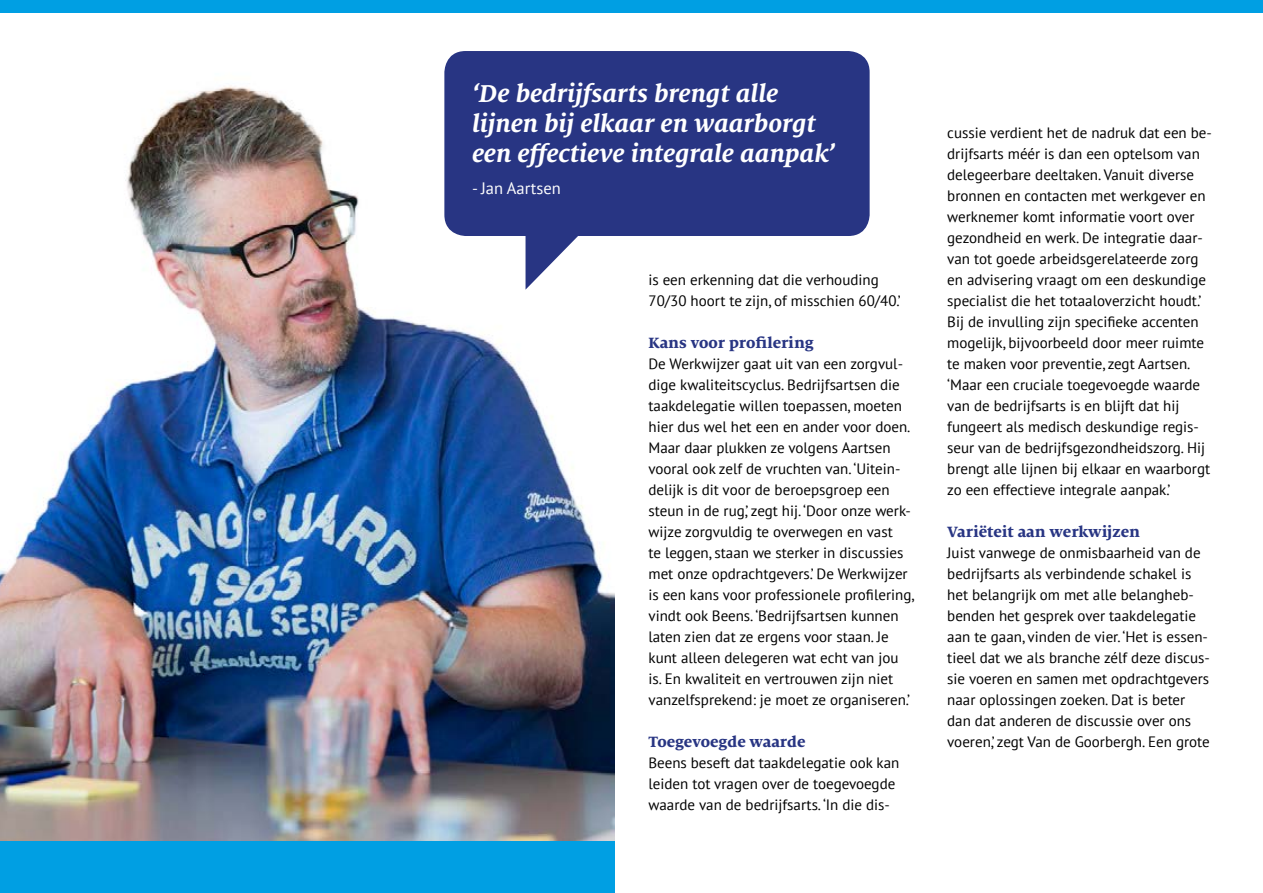
<style>
.page{position:relative;width:1263px;height:893px;background:#fff}
.page>*{position:absolute;margin:0;border:0;box-sizing:border-box;transform-origin:0 0}
.t1{font:italic 700 27px/30px "Milo Serif OT";color:#fff}
.t2{font:800 16.5px "Milo Serif OT";color:#283583}
.t3{font:16.5px "PT Sans";color:#fff}
.t4{font:15px/21px "PT Sans";color:#000}
</style>
<div class="page">
<img style="left:0;top:51px;width:614px;height:791px">
<div style="left:0;top:842px;width:614px;height:51px;background:#009fe3"></div>
<div style="left:444px;top:51px;width:426px;height:185px;background:#283583;border-radius:21px"></div>
<svg style="left:525px;top:236px;width:67px;height:54px"></svg>
<div style="left:0;top:0;width:1263px;height:13px;background:#009fe3"></div>
<h1 class="t1" style="left:472px;top:79px;width:364px">‘De bedrijfsarts brengt alle lijnen bij elkaar en waarborgt een effectieve integrale aanpak’</h1>
<p class="t3" style="left:472px;top:177px;width:90px">- Jan Aartsen</p>
<p class="t4" style="left:648px;top:269px;width:254px">is een erkenning dat die verhouding<br>70/30 hoort te zijn, of misschien 60/40.’</p>
<p class="t2" style="left:648px;top:334px;width:167px">Kans voor profilering</p>
<p class="t4" style="left:648px;top:353px;width:267px">De Werkwijzer gaat uit van een zorgvul&shy;dige kwaliteitscyclus. Bedrijfsartsen die taakdelegatie willen toepassen, moeten hier dus wel het een en ander voor doen.<br>Maar daar plukken ze volgens Aartsen vooral ook zelf de vruchten van. ‘Uitein&shy;delijk is dit voor de beroepsgroep een steun in de rug,’ zegt hij. ‘Door onze werk&shy;wijze zorgvuldig te overwegen en vast<br>te leggen, staan we sterker in discussies met onze opdrachtgevers.’ De Werkwijzer is een kans voor professionele profilering, vindt ook Beens. ‘Bedrijfsartsen kunnen laten zien dat ze ergens voor staan. Je kunt alleen delegeren wat echt van jou is. En kwaliteit en vertrouwen zijn niet vanzelfsprekend: je moet ze organiseren.’</p>
<p class="t2" style="left:648px;top:733px;width:158px">Toegevoegde waarde</p>
<p class="t4" style="left:648px;top:752px;width:252px">Beens beseft dat taakdelegatie ook kan leiden tot vragen over de toegevoegde waarde van de bedrijfsarts. ‘In die dis-</p>
<p class="t4" style="left:947px;top:122px;width:266px">cussie verdient het de nadruk dat een be&shy;drijfsarts méér is dan een optelsom van delegeerbare deeltaken. Vanuit diverse bronnen en contacten met werkgever en werknemer komt informatie voort over gezondheid en werk. De integratie daar&shy;van tot goede arbeidsgerelateerde zorg en advisering vraagt om een deskundige specialist die het totaaloverzicht houdt.’ Bij de invulling zijn specifieke accenten mogelijk, bijvoorbeeld door meer ruimte te maken voor preventie, zegt Aartsen. ‘Maar een cruciale toegevoegde waarde van de bedrijfsarts is en blijft dat hij fungeert als medisch deskundige regis&shy;seur van de bedrijfsgezondheidszorg. Hij brengt alle lijnen bij elkaar en waarborgt zo een effectieve integrale aanpak.’</p>
<p class="t2" style="left:947px;top:523px;width:194px">Variëteit aan werkwijzen</p>
<p class="t4" style="left:947px;top:542px;width:264px">Juist vanwege de onmisbaarheid van de bedrijfsarts als verbindende schakel is het belangrijk om met alle belangheb&shy;benden het gesprek over taakdelegatie aan te gaan, vinden de vier. ‘Het is essen&shy;tieel dat we als branche zélf deze discus&shy;sie voeren en samen met opdrachtgevers naar oplossingen zoeken. Dat is beter dan dat anderen de discussie over ons voeren,’ zegt Van de Goorbergh. Een grote</p>
</div>
